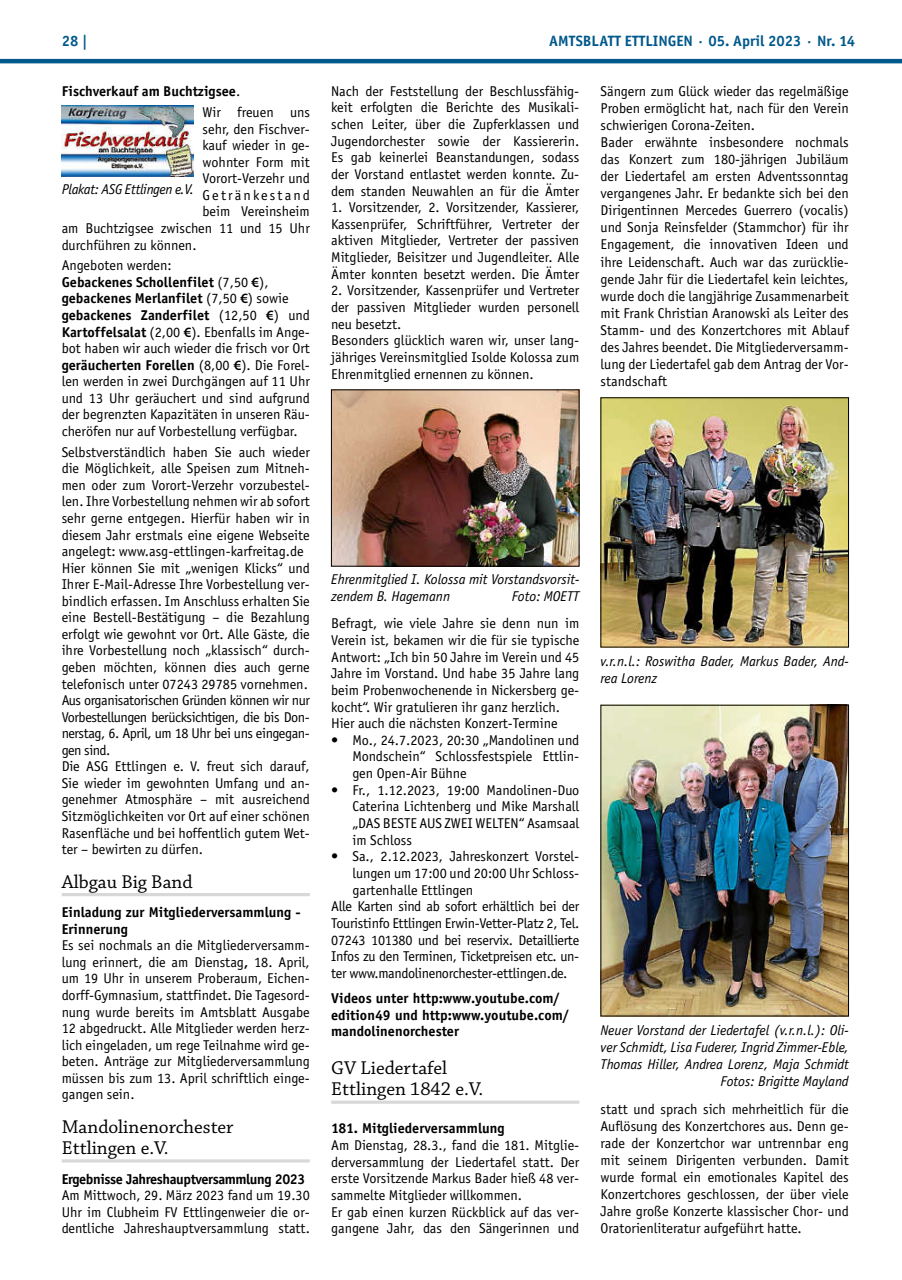
<style>
.page{position:relative;width:902px;height:1280px;background:#fff}
.page>*{position:absolute;margin:0;border:0;box-sizing:border-box;transform-origin:0 0}
.t1{font:19.5px/21px "Chaparral Pro";color:#000}
.t2{font:700 15px "Officina Sans";color:#00588b}
.t3{font:14.25px/16.5px "Officina Sans";color:#000;text-align:justify}
.t4{font:italic 14.25px/17.1px "Officina Sans";color:#000}
.t5{font:14.25px "Officina Sans";letter-spacing:-.02em;color:#000}
.t6{font:700 14.25px/16.6px "Officina Sans";color:#000}
.t7{font:700 14.25px "Officina Sans";letter-spacing:-.03em;color:#000}
.t8{font:italic 14.25px "Officina Sans";letter-spacing:-.02em;color:#000}
.t9{font:14.25px "Officina Sans";letter-spacing:.15em;color:#000}
.s1{font-weight:400}
.s2{font-weight:700}
.s3{font-family:"Myriad Pro";font-weight:600}
</style>
<div class="page">
<hr style="left:0;top:59px;width:901px;height:4px;background:#00588b">
<hr style="left:62px;top:893px;width:248px;height:3px;background:#d8d8d9">
<hr style="left:62px;top:1159px;width:248px;height:3px;background:#d8d8d9">
<img style="left:62px;top:105px;width:132px;height:71px">
<svg style="left:331px;top:1100px;width:248px;height:4px"></svg>
<img style="left:333px;top:392px;width:244px;height:172px">
<div style="left:331px;top:390px;width:248px;height:176px;border:1px solid #000"></div>
<img style="left:602px;top:399px;width:244px;height:246px">
<img style="left:602px;top:707px;width:244px;height:307px">
<p class="t2" style="left:62px;top:32px;width:28px">28 |</p>
<p class="t2" style="left:549px;top:32px;width:307px">AMTSBLATT ETTLINGEN · 05. April 2023 · Nr. 14</p>
<p class="t6" style="left:62px;top:83px;width:180px">Fischverkauf am Buchtzigsee<span class="s1">.</span></p>
<p class="t3" style="left:331px;top:83px;width:250px">Nach der Feststellung der Beschlussfähig&shy;keit erfolgten die Berichte des Musikali&shy;schen Leiter, über die Zupferklassen und Jugendorchester sowie der Kassiererin.<br>Es gab keinerlei Beanstandungen, sodass der Vorstand entlastet werden konnte. Zu&shy;dem standen Neuwahlen an für die Ämter</p>
<p class="t3" style="left:331px;top:199px;width:250px">1. Vorsitzender, 2. Vorsitzender, Kassierer, Kassenprüfer, Schriftführer, Vertreter der aktiven Mitglieder, Vertreter der passiven Mitglieder, Beisitzer und Jugendleiter. Alle Ämter konnten besetzt werden. Die Ämter</p>
<p class="t3" style="left:331px;top:282px;width:250px;text-align:left">2. Vorsitzender, Kassenprüfer und Vertreter der passiven Mitglieder wurden personell neu besetzt.<br>Besonders glücklich waren wir, unser lang&shy;jähriges Vereinsmitglied Isolde Kolossa zum Ehrenmitglied ernennen zu können.</p>
<p class="t3" style="left:600px;top:82px;width:250px;line-height:17.1px;text-align:left">Sängern zum Glück wieder das regelmäßige Proben ermöglicht hat, nach für den Verein schwierigen Corona-Zeiten.<br>Bader erwähnte insbesondere nochmals das Konzert zum 180-jährigen Jubiläum der Liedertafel am ersten Adventssonntag vergangenes Jahr. Er bedankte sich bei den Dirigentinnen Mercedes Guerrero (vocalis) und Sonja Reinsfelder (Stammchor) für ihr Engagement, die innovativen Ideen und ihre Leidenschaft. Auch war das zurücklie&shy;gende Jahr für die Liedertafel kein leichtes, wurde doch die langjährige Zusammenarbeit mit Frank Christian Aranowski als Leiter des Stamm- und des Konzertchores mit Ablauf des Jahres beendet. Die Mitgliederversamm&shy;lung der Liedertafel gab dem Antrag der Vor&shy;standschaft</p>
<p class="t3" style="left:202px;top:104px;width:109px">Wir freuen uns</p>
<p class="t3" style="left:202px;top:121px;width:109px">sehr, den Fischver-</p>
<p class="t3" style="left:202px;top:137px;width:109px">kauf wieder in ge-</p>
<p class="t3" style="left:202px;top:154px;width:109px">wohnter Form mit</p>
<p class="t3" style="left:202px;top:170px;width:109px">Vorort-Verzehr und</p>
<p class="t9" style="left:202px;top:187px;width:109px">Getränkestand</p>
<p class="t3" style="left:202px;top:203px;width:109px">beim Vereinsheim</p>
<p class="t3" style="left:62px;top:220px;width:250px">am Buchtzigsee zwischen 11 und 15 Uhr</p>
<p class="t3" style="left:62px;top:236px;width:136px">durchführen zu können.</p>
<p class="t3" style="left:62px;top:257px;width:250px;text-align:left">Angeboten werden:<br><span class="s2">Gebackenes Schollenfilet</span> (7,50 <span class="s3">€</span>), <span class="s2">gebackenes Merlanfilet</span> (7,50 <span class="s3">€</span>) sowie <span class="s2">gebackenes Zanderfilet</span> (12,50 <span class="s3">€</span>) und <span class="s2">Kartoffelsalat</span> (2,00 <span class="s3">€</span>). Ebenfalls im Ange&shy;bot haben wir auch wieder die frisch vor Ort <span class="s2">geräucherten Forellen</span> (8,00 <span class="s3">€</span>). Die Forel&shy;len werden in zwei Durchgängen auf 11 Uhr und 13 Uhr geräuchert und sind aufgrund der begrenzten Kapazitäten in unseren Räu&shy;cheröfen nur auf Vorbestellung verfügbar.</p>
<p class="t3" style="left:62px;top:444px;width:250px;text-align:left">Selbstverständlich haben Sie auch wieder die Möglichkeit, alle Speisen zum Mitneh&shy;men oder zum Vorort-Verzehr vorzubestel&shy;len. Ihre Vorbestellung nehmen wir ab sofort sehr gerne entgegen. Hierfür haben wir in diesem Jahr erstmals eine eigene Webseite angelegt: www.asg-ettlingen-karfreitag.de Hier können Sie mit „wenigen Klicks“ und Ihrer E-Mail-Adresse Ihre Vorbestellung ver&shy;bindlich erfassen. Im Anschluss erhalten Sie eine Bestell-Bestätigung – die Bezahlung erfolgt wie gewohnt vor Ort. Alle Gäste, die ihre Vorbestellung noch „klassisch“ durch&shy;geben möchten, können dies auch gerne telefonisch unter 07243 29785 vornehmen.<br>Aus organisatorischen Gründen können wir nur Vorbestellungen berücksichtigen, die bis Don&shy;nerstag, 6. April, um 18 Uhr bei uns eingegan&shy;gen sind.<br>Die ASG Ettlingen e. V. freut sich darauf, Sie wieder im gewohnten Umfang und an&shy;genehmer Atmosphäre – mit ausreichend Sitzmöglichkeiten vor Ort auf einer schönen Rasenfläche und bei hoffentlich gutem Wet&shy;ter – bewirten zu dürfen.</p>
<h1 class="t1" style="left:62px;top:872px;width:132px">Albgau Big Band</h1>
<p class="t6" style="left:62px;top:904px;width:240px">Einladung zur Mitgliederversammlung -<br>Erinnerung</p>
<p class="t3" style="left:62px;top:937px;width:250px">Es sei nochmals an die Mitgliederversamm&shy;lung erinnert, die am Dienstag<span class="s2">,</span> 18. April, um 19 Uhr in unserem Proberaum, Eichen&shy;dorff-Gymnasium, stattfindet. Die Tagesord&shy;nung wurde bereits im Amtsblatt Ausgabe 12 abgedruckt. Alle Mitglieder werden herz&shy;lich eingeladen, um rege Teilnahme wird ge&shy;beten. Anträge zur Mitgliederversammlung müssen bis zum 13. April schriftlich einge&shy;gangen sein.</p>
<h1 class="t1" style="left:62px;top:1117px;width:173px">Mandolinenorchester<br>Ettlingen e.V.</h1>
<p class="t7" style="left:62px;top:1170px;width:245px">Ergebnisse Jahreshauptversammlung 2023</p>
<p class="t3" style="left:62px;top:1187px;width:250px">Am Mittwoch, 29. März 2023 fand um 19.30<br>Uhr im Clubheim FV Ettlingenweier die or&shy;dentliche Jahreshauptversammlung statt.</p>
<p class="t8" style="left:62px;top:181px;width:134px">Plakat: ASG Ettlingen e.V.</p>
<p class="t4" style="left:331px;top:571px;width:250px;line-height:16.6px">Ehrenmitglied I. Kolossa mit Vorstandsvorsit&shy;zendem B. Hagemann</p>
<p class="t4" style="left:511px;top:588px;width:69px">Foto: MOETT</p>
<p class="t3" style="left:331px;top:615px;width:250px;text-align:left">Befragt, wie viele Jahre sie denn nun im Verein ist, bekamen wir die für sie typische Antwort: „Ich bin 50 Jahre im Verein und 45<br>Jahre im Vorstand. Und habe 35 Jahre lang beim Probenwochenende in Nickersberg ge&shy;kocht“. Wir gratulieren ihr ganz herzlich.<br>Hier auch die nächsten Konzert-Termine</p>
<p class="t3" style="left:352px;top:732px;width:228px;text-indent:-21px">• Mo., 24.7.2023, 20:30 „Mandolinen und Mondschein“ Schlossfestspiele Ettlin&shy;gen Open-Air Bühne</p>
<p class="t3" style="left:352px;top:782px;width:228px;text-indent:-21px">• Fr., 1.12.2023, 19:00 Mandolinen-Duo Caterina Lichtenberg und Mike Marshall „DAS BESTE AUS ZWEI WELTEN“ Asamsaal im Schloss</p>
<p class="t3" style="left:331px;top:848px;width:250px">• Sa., 2.12.2023, Jahreskonzert Vorstel-</p>
<p class="t3" style="left:352px;top:865px;width:228px">lungen um 17:00 und 20:00 Uhr Schloss-</p>
<p class="t3" style="left:352px;top:881px;width:122px">gartenhalle Ettlingen</p>
<p class="t5" style="left:331px;top:898px;width:250px">Alle Karten sind ab sofort erhältlich bei der</p>
<p class="t5" style="left:331px;top:915px;width:250px">Touristinfo Ettlingen Erwin-Vetter-Platz 2, Tel.</p>
<p class="t5" style="left:331px;top:931px;width:250px">07243 101380 und bei reservix. Detaillierte</p>
<p class="t5" style="left:331px;top:948px;width:250px">Infos zu den Terminen, Ticketpreisen etc. un-</p>
<p class="t5" style="left:331px;top:965px;width:237px">ter www.mandolinenorchester-ettlingen.de.</p>
<p class="t6" style="left:331px;top:989px;width:239px">Videos unter http:www.youtube.com/ edition49 und http:www.youtube.com/ mandolinenorchester</p>
<h1 class="t1" style="left:331px;top:1058px;width:154px">GV Liedertafel<br>Ettlingen 1842 e.V.</h1>
<p class="t6" style="left:331px;top:1120px;width:175px">181. Mitgliederversammlung</p>
<p class="t3" style="left:331px;top:1137px;width:250px;text-align:left">Am Dienstag, 28.3., fand die 181. Mitglie&shy;derversammlung der Liedertafel statt. Der erste Vorsitzende Markus Bader hieß 48 ver&shy;sammelte Mitglieder willkommen.<br>Er gab einen kurzen Rückblick auf das ver&shy;gangene Jahr, das den Sängerinnen und</p>
<p class="t4" style="left:600px;top:652px;width:250px">v.r.n.l.: Roswitha Bader, Markus Bader, And&shy;rea Lorenz</p>
<p class="t4" style="left:600px;top:1021px;width:250px;text-align:right">Neuer Vorstand der Liedertafel (v.r.n.l.): Oli&shy;ver Schmidt, Lisa Fuderer, Ingrid Zimmer-Eble, Thomas Hiller, Andrea Lorenz, Maja Schmidt Fotos: Brigitte Mayland</p>
<p class="t3" style="left:600px;top:1100px;width:250px;line-height:17.1px">statt und sprach sich mehrheitlich für die Auflösung des Konzertchores aus. Denn ge&shy;rade der Konzertchor war untrennbar eng mit seinem Dirigenten verbunden. Damit wurde formal ein emotionales Kapitel des Konzertchores geschlossen, der über viele Jahre große Konzerte klassischer Chor- und Oratorienliteratur aufgeführt hatte.</p>
</div>
